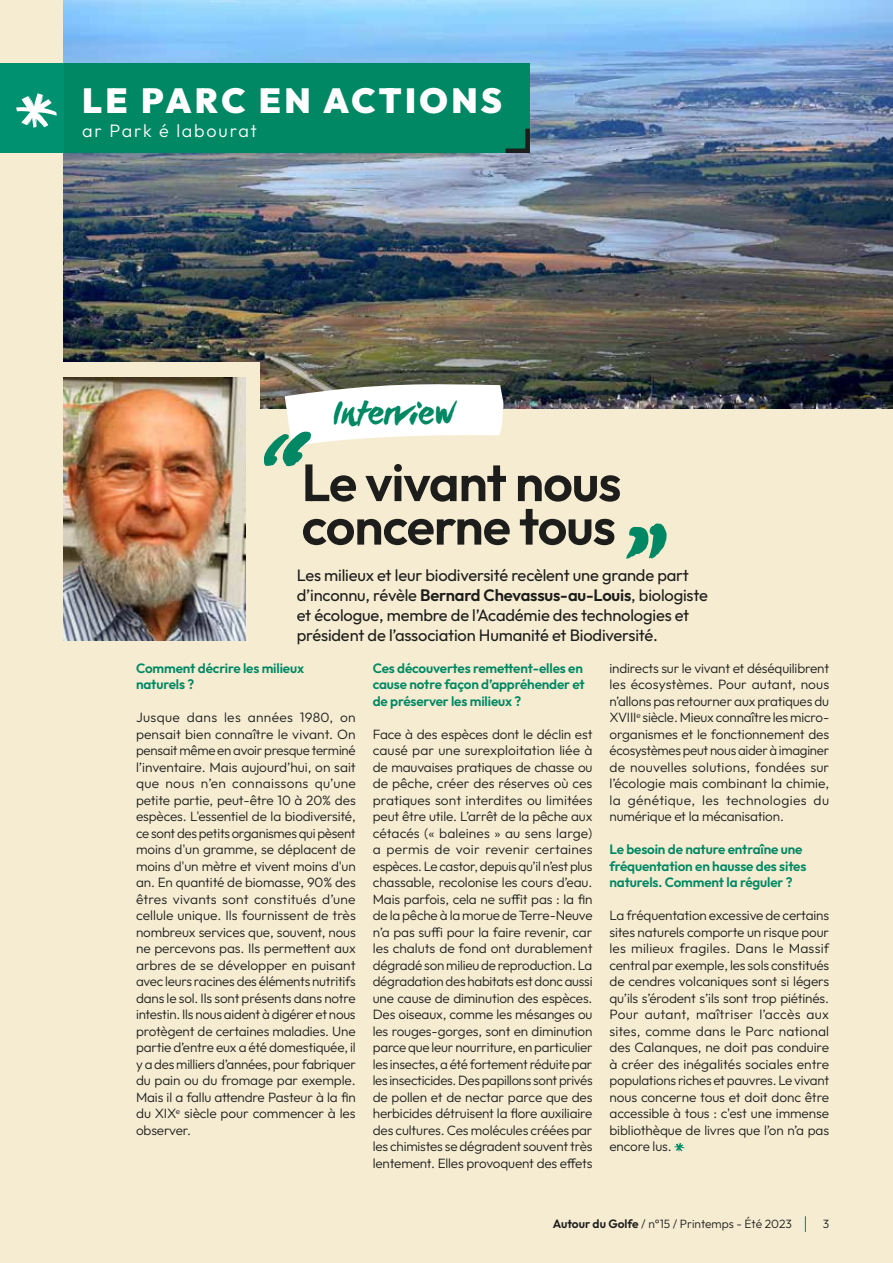
<style>
.page{position:relative;width:893px;height:1263px;background:#f5ecd2}
.page>*{position:absolute;margin:0;border:0;box-sizing:border-box;transform-origin:0 0}
.t1{font:600 52.2px/43.5px "Outfit";letter-spacing:-.02em;color:#1d1d1b}
.t2{font:700 36px "WC Mano Negra Bta";color:#008864}
.t3{font:900 34.8px "Outfit";letter-spacing:.09em;color:#fff}
.t4{font:300 18px "Outfit";letter-spacing:.1em;color:#fff}
.t5{font:16.5px/19.8px "Outfit";letter-spacing:-.01em;color:#1d1d1b}
.t6{font:300 13.5px/16.5px "Outfit";letter-spacing:-.01em;color:#1d1d1b;text-align:justify}
.t7{font:600 13.5px/16.5px "Outfit";letter-spacing:-.01em;color:#008864}
.t8{font:300 12px "Outfit";color:#1d1d1b}
.s1{font-weight:600}
</style>
<div class="page">
<img style="left:64px;top:0;width:829px;height:408px">
<svg style="left:674px;top:1143px;width:10px;height:8px"></svg>
<div style="left:41px;top:362px;width:218px;height:259px;background:#f5ecd2"></div>
<svg style="left:264px;top:382px;width:239px;height:84px"></svg>
<svg style="left:626px;top:523px;width:41px;height:36px"></svg>
<div style="left:64px;top:64px;width:466px;height:89px;background:#008864"></div>
<div style="left:0;top:64px;width:64px;height:89px;background:#009171"></div>
<svg style="left:16px;top:93px;width:41px;height:35px"></svg>
<svg style="left:501px;top:124px;width:31px;height:31px"></svg>
<img style="left:63px;top:378px;width:183px;height:263px">
<svg style="left:805px;top:1216px;width:1px;height:16px"></svg>
<h3 class="t3" style="left:82px;top:81px;width:421px">LE PARC EN ACTIONS</h3>
<h3 class="t4" style="left:82px;top:120px;width:176px">ar Park é labourat</h3>
<h2 class="t2" style="left:333px;top:388px;width:122px">Interview</h2>
<h1 class="t1" style="left:302px;top:461px;width:321px">Le vivant nous concerne tous</h1>
<p class="t5" style="left:297px;top:566px;width:413px">Les milieux et leur biodiversité recèlent une grande part d’inconnu, révèle <span class="s1">Bernard Chevassus-au-Louis</span>, biologiste et écologue, membre de l’Académie des technologies et président de l’association Humanité et Biodiversité.</p>
<p class="t7" style="left:136px;top:660px;width:170px">Comment décrire les milieux naturels ?</p>
<p class="t6" style="left:136px;top:709px;width:221px">Jusque dans les années 1980, on pensait bien connaître le vivant. On pensait même en avoir presque terminé l’inventaire. Mais aujourd’hui, on sait que nous n’en connaissons qu’une petite partie, peut-être 10 à 20% des espèces. L'essentiel de la biodiversité, ce sont des petits organismes qui pèsent moins d'un gramme, se déplacent de moins d'un mètre et vivent moins d'un an. En quantité de biomasse, 90% des êtres vivants sont constitués d’une cellule unique. Ils fournissent de très nombreux services que, souvent, nous ne percevons pas. Ils permettent aux arbres de se développer en puisant avec leurs racines des éléments nutritifs dans le sol. Ils sont présents dans notre intestin. Ils nous aident à digérer et nous protègent de certaines maladies. Une partie d’entre eux a été domestiquée, il y a des milliers d’années, pour fabriquer du pain ou du fromage par exemple.<br>Mais il a fallu attendre Pasteur à la fin du XIX<sup>e</sup> siècle pour commencer à les observer.</p>
<p class="t7" style="left:373px;top:660px;width:213px">Ces découvertes remettent-elles en cause notre façon d’appréhender et de préserver les milieux ?</p>
<p class="t6" style="left:373px;top:726px;width:221px">Face à des espèces dont le déclin est causé par une surexploitation liée à de mauvaises pratiques de chasse ou de pêche, créer des réserves où ces pratiques sont interdites ou limitées peut être utile. L’arrêt de la pêche aux cétacés (« baleines » au sens large) a permis de voir revenir certaines espèces. Le castor, depuis qu’il n’est plus chassable, recolonise les cours d’eau.<br>Mais parfois, cela ne suffit pas : la fin de la pêche à la morue de Terre-Neuve n’a pas suffi pour la faire revenir, car les chaluts de fond ont durablement dégradé son milieu de reproduction. La dégradation des habitats est donc aussi une cause de diminution des espèces.<br>Des oiseaux, comme les mésanges ou les rouges-gorges, sont en diminution parce que leur nourriture, en particulier les insectes, a été fortement réduite par les insecticides. Des papillons sont privés de pollen et de nectar parce que des herbicides détruisent la flore auxiliaire des cultures. Ces molécules créées par les chimistes se dégradent souvent très lentement. Elles provoquent des effets</p>
<p class="t6" style="left:609px;top:660px;width:221px">indirects sur le vivant et déséquilibrent les écosystèmes. Pour autant, nous n’allons pas retourner aux pratiques du XVIII<sup>e</sup> siècle. Mieux connaître les micro&shy;organismes et le fonctionnement des écosystèmes peut nous aider à imaginer de nouvelles solutions, fondées sur l’écologie mais combinant la chimie, la génétique, les technologies du numérique et la mécanisation.</p>
<p class="t7" style="left:609px;top:841px;width:198px">Le besoin de nature entraîne une fréquentation en hausse des sites naturels. Comment la réguler ?</p>
<p class="t6" style="left:609px;top:907px;width:221px">La fréquentation excessive de certains sites naturels comporte un risque pour les milieux fragiles. Dans le Massif central par exemple, les sols constitués de cendres volcaniques sont si légers qu’ils s’érodent s’ils sont trop piétinés.<br>Pour autant, maîtriser l’accès aux sites, comme dans le Parc national des Calanques, ne doit pas conduire à créer des inégalités sociales entre populations riches et pauvres. Le vivant nous concerne tous et doit donc être accessible à tous : c'est une immense bibliothèque de livres que l’on n’a pas encore lus.</p>
<p class="t8" style="left:553px;top:1217px;width:241px"><span class="s1">Autour du Golfe</span> / n°15 / Printemps - Été 2023</p>
<p class="t8" style="left:823px;top:1217px;width:8px">3</p>
</div>
